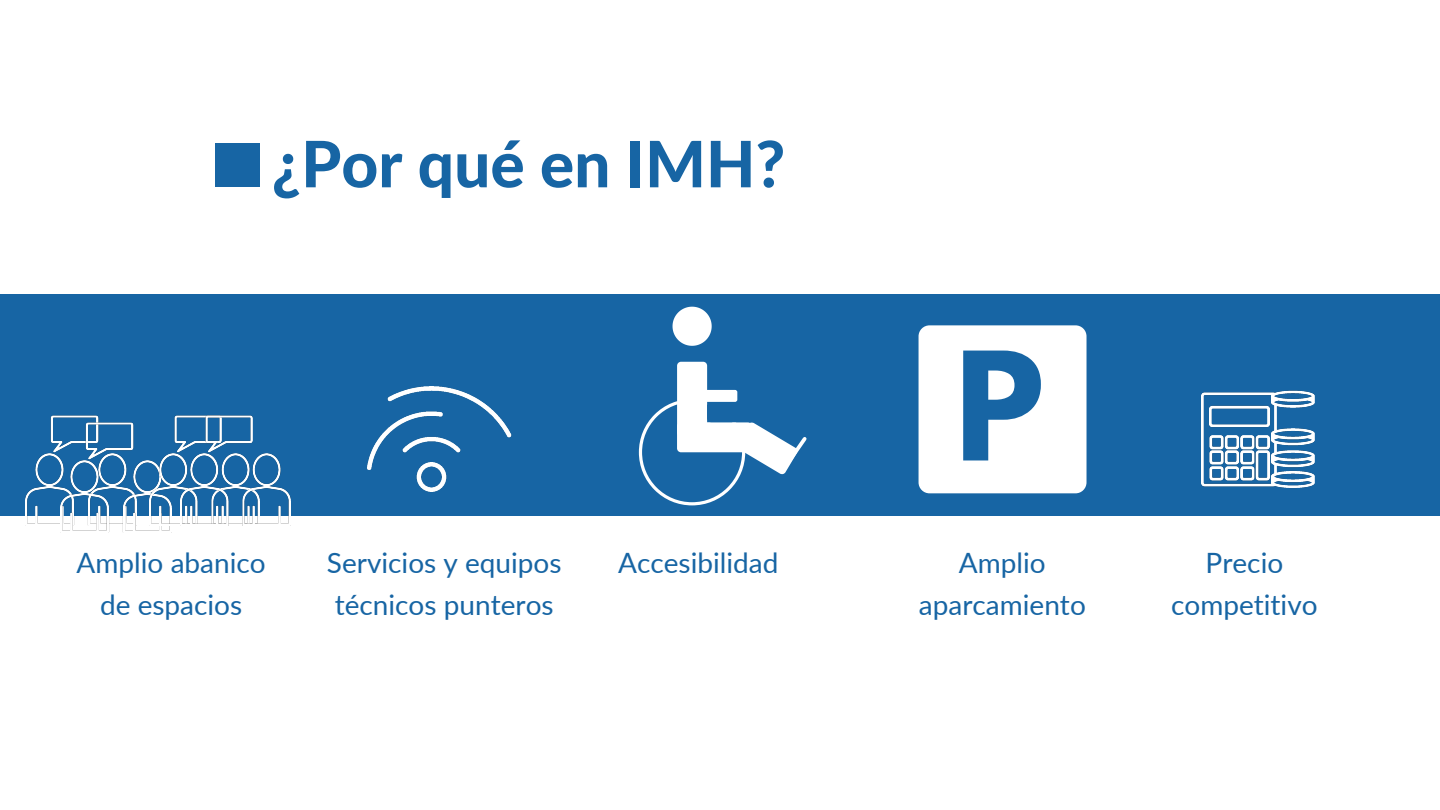
<style>
.page{position:relative;width:1440px;height:810px;background:#fff}
.page>*{position:absolute;margin:0;border:0;box-sizing:border-box;transform-origin:0 0}
.t1{font:700 133.3px "League Spartan";color:#1765a4}
.t2{font:800 64px "Lato";color:#1765a4}
.t3{font:28px/42px "Lato";color:#1765a4;text-align:center}
</style>
<div class="page">
<div style="left:0;top:294px;width:1440px;height:222px;background:#1765a4"></div>
<img style="left:1201px;top:390px;width:113px;height:98px">
<img style="left:26px;top:415px;width:73px;height:109px">
<img style="left:61px;top:421px;width:109px;height:112px">
<img style="left:149px;top:415px;width:31px;height:111px">
<img style="left:180px;top:415px;width:111px;height:111px">
<img style="left:367px;top:387px;width:145px;height:105px">
<svg style="left:673px;top:307px;width:39px;height:39px"></svg>
<div style="left:677px;top:362px;width:30px;height:74px;background:#fff;border-radius:4px"></div>
<svg style="left:639px;top:399px;width:168px;height:106px"></svg>
<div style="left:707px;top:390px;width:78px;height:32px;background:#1765a4;border-radius:4px"></div>
<div style="left:703px;top:390px;width:34px;height:12px;background:#fff;border-radius:2px"></div>
<div style="left:919px;top:325px;width:168px;height:168px;background:#fff"></div>
<div style="left:215px;top:143px;width:45px;height:44px;background:#1765a4"></div>
<p class="t2" style="left:272px;top:124px;width:515px">¿Por qué en IMH?</p>
<p class="t3" style="left:77px;top:541px;width:191px">Amplio abanico de espacios</p>
<p class="t1" style="left:955px;top:341px;width:90px">P</p>
<p class="t3" style="left:327px;top:541px;width:236px;text-align:left">Servicios y equipos técnicos punteros</p>
<p class="t3" style="left:618px;top:541px;width:162px">Accesibilidad</p>
<p class="t3" style="left:919px;top:541px;width:169px">Amplio aparcamiento</p>
<p class="t3" style="left:1171px;top:541px;width:148px">Precio competitivo</p>
</div>
